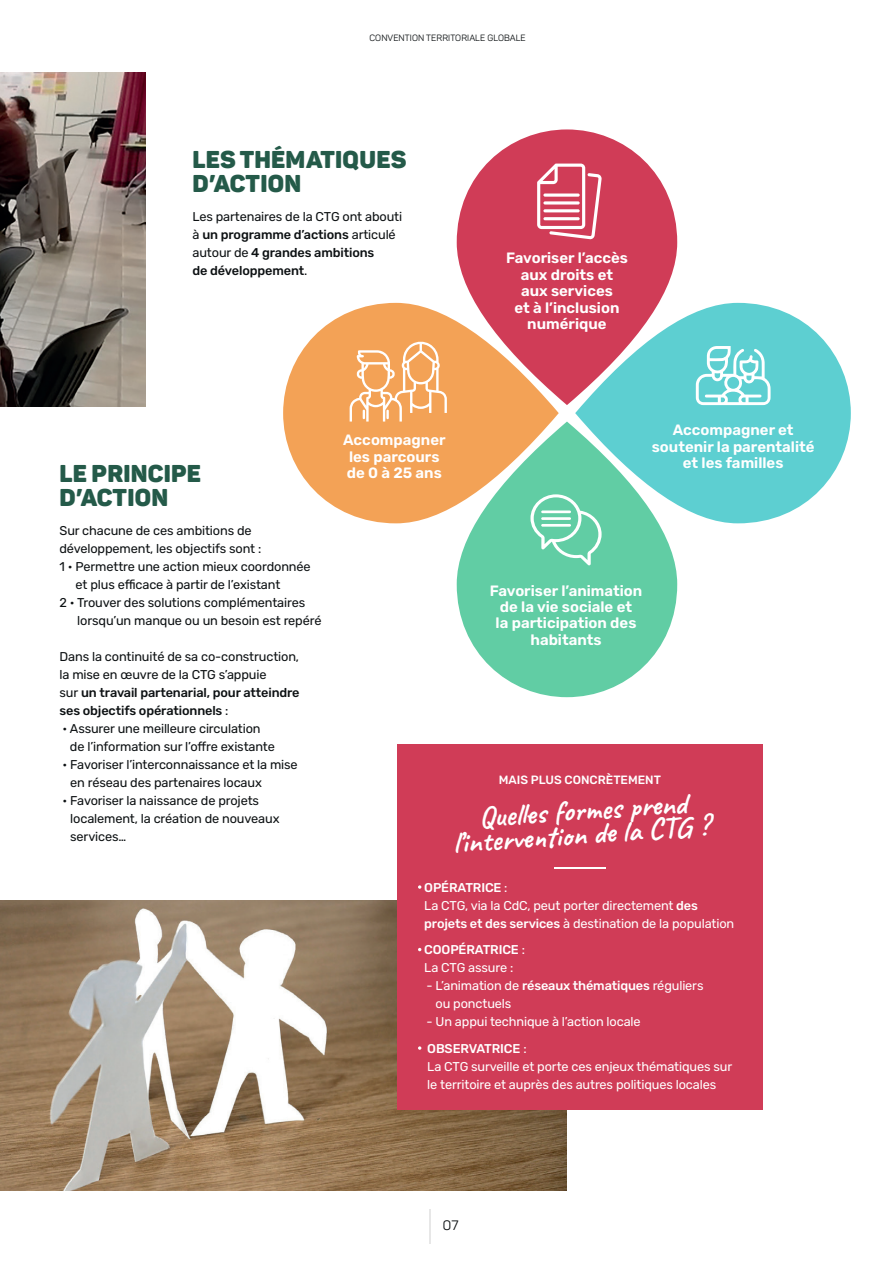
<style>
.page{position:relative;width:893px;height:1263px;background:#fff}
.page>*{position:absolute;margin:0;border:0;box-sizing:border-box;transform-origin:0 0}
.t1{font:30px/24px "Caveat";color:#fff;text-align:center}
.t2{font:900 24px/24px "Panton";letter-spacing:.01em;color:#245a49}
.t3{font:600 15px/16.5px "Rubik";color:#fff;text-align:center}
.t4{font:13.5px "Panton";color:#0d1113}
.t5{font:12.75px/18px "Rubik";letter-spacing:-.01em;color:#0d1113}
.t6{font:12.75px/18px "Rubik";letter-spacing:-.01em;color:#fff}
.t7{font:500 12.75px/18px "Rubik";letter-spacing:-.01em;color:#0d1113}
.t8{font:500 12px "Rubik";color:#fff}
.t9{font:9px "Panton";letter-spacing:.01em;color:#0d1113}
.s1{font-weight:400}
.s2{font-weight:500}
</style>
<div class="page">
<img style="left:0;top:900px;width:567px;height:291px">
<hr style="left:429px;top:1209px;width:2px;height:34px;background:#0d1113">
<div style="left:397px;top:744px;width:366px;height:366px;background:#d03c57"></div>
<svg style="left:418px;top:885px;width:3px;height:4px"></svg>
<svg style="left:418px;top:1046px;width:3px;height:4px"></svg>
<hr style="left:554px;top:867px;width:51px;height:1px;background:#fff">
<img style="left:0;top:72px;width:146px;height:334px">
<svg style="left:457px;top:129px;width:220px;height:276px;fill:#d03c57"></svg>
<svg style="left:283px;top:303px;width:276px;height:220px;fill:#f3a256"></svg>
<svg style="left:575px;top:303px;width:276px;height:220px;fill:#5dcfd1"></svg>
<svg style="left:457px;top:422px;width:220px;height:275px;fill:#61cda4"></svg>
<svg style="left:696px;top:346px;width:75px;height:59px"></svg>
<svg style="left:530px;top:494px;width:72px;height:71px;background:#7cd5b3"></svg>
<hr style="left:541px;top:510px;width:30px;height:3px;background:#fff">
<hr style="left:541px;top:517px;width:30px;height:3px;background:#fff">
<hr style="left:541px;top:524px;width:30px;height:3px;background:#fff">
<svg style="left:350px;top:341px;width:97px;height:81px;background:#f5b67b"></svg>
<svg style="left:537px;top:164px;width:65px;height:75px"></svg>
<svg style="left:543px;top:193px;width:37px;height:4px"></svg>
<svg style="left:543px;top:201px;width:37px;height:4px"></svg>
<hr style="left:543px;top:209px;width:37px;height:3px;background:#fff;border-radius:2px">
<hr style="left:543px;top:217px;width:37px;height:3px;background:#fff;border-radius:2px">
<p class="t9" style="left:369px;top:32px;width:158px">CONVENTION TERRITORIALE GLOBALE</p>
<p class="t2" style="left:193px;top:147px;width:215px">LES THÉMATIQUES<br>D’ACTION</p>
<p class="t7" style="left:193px;top:208px;width:211px"><span class="s1">Les partenaires de la CTG ont abouti à</span> un programme d’actions <span class="s1">articulé autour de</span> 4 grandes ambitions<br>de développement<span class="s1">.</span></p>
<p class="t3" style="left:506px;top:250px;width:123px">Favoriser l’accès aux droits et aux services<br>et à l’inclusion numérique</p>
<p class="t2" style="left:60px;top:461px;width:143px">LE PRINCIPE<br>D’ACTION</p>
<p class="t5" style="left:60px;top:522px;width:203px">Sur chacune de ces ambitions de développement, les objectifs sont :</p>
<p class="t5" style="left:76px;top:558px;width:237px;text-indent:-16px">1 • Permettre une action mieux coordonnée et plus efficace à partir de l’existant</p>
<p class="t5" style="left:77px;top:594px;width:246px;text-indent:-18px">2 • Trouver des solutions complémentaires lorsqu’un manque ou un besoin est repéré</p>
<p class="t5" style="left:60px;top:648px;width:242px">Dans la continuité de sa co-construction, la mise en œuvre de la CTG s’appuie<br>sur <span class="s2">un travail partenarial, pour atteindre ses objectifs opérationnels</span> :</p>
<p class="t5" style="left:70px;top:720px;width:207px;text-indent:-7px">• Assurer une meilleure circulation de l’information sur l’offre existante</p>
<p class="t5" style="left:70px;top:756px;width:229px;text-indent:-8px">• Favoriser l’interconnaissance et la mise en réseau des partenaires locaux</p>
<p class="t5" style="left:70px;top:792px;width:211px;text-indent:-8px">• Favoriser la naissance de projets localement, la création de nouveaux services…</p>
<p class="t3" style="left:343px;top:432px;width:104px;text-align:left">Accompagner les parcours de 0 à 25 ans</p>
<p class="t3" style="left:652px;top:422px;width:164px">Accompagner et soutenir la parentalité et les familles</p>
<p class="t3" style="left:490px;top:582px;width:154px">Favoriser l’animation de la vie sociale et<br>la participation des habitants</p>
<p class="t8" style="left:499px;top:773px;width:164px">MAIS PLUS CONCRÈTEMENT</p>
<p class="t1" style="left:450px;top:807px;width:259px;rotate:-4deg">Quelles formes prend l’intervention de la CTG ?</p>
<p class="t6" style="left:424px;top:879px;width:312px"><span class="s2">OPÉRATRICE</span> :<br>La CTG, via la CdC, peut porter directement <span class="s2">des projets et des services</span> à destination de la population</p>
<p class="t6" style="left:424px;top:941px;width:102px"><span class="s2">COOPÉRATRICE</span> :<br>La CTG assure :</p>
<p class="t6" style="left:436px;top:977px;width:269px;text-indent:-9px">- L’animation de <span class="s2">réseaux thématiques</span> réguliers ou ponctuels</p>
<p class="t6" style="left:426px;top:1013px;width:216px">- Un appui technique à l’action locale</p>
<p class="t6" style="left:427px;top:1040px;width:306px"><span class="s2">OBSERVATRICE</span> :<br>La CTG surveille et porte ces enjeux thématiques sur le territoire et auprès des autres politiques locales</p>
<p class="t4" style="left:443px;top:1217px;width:17px">07</p>
</div>
